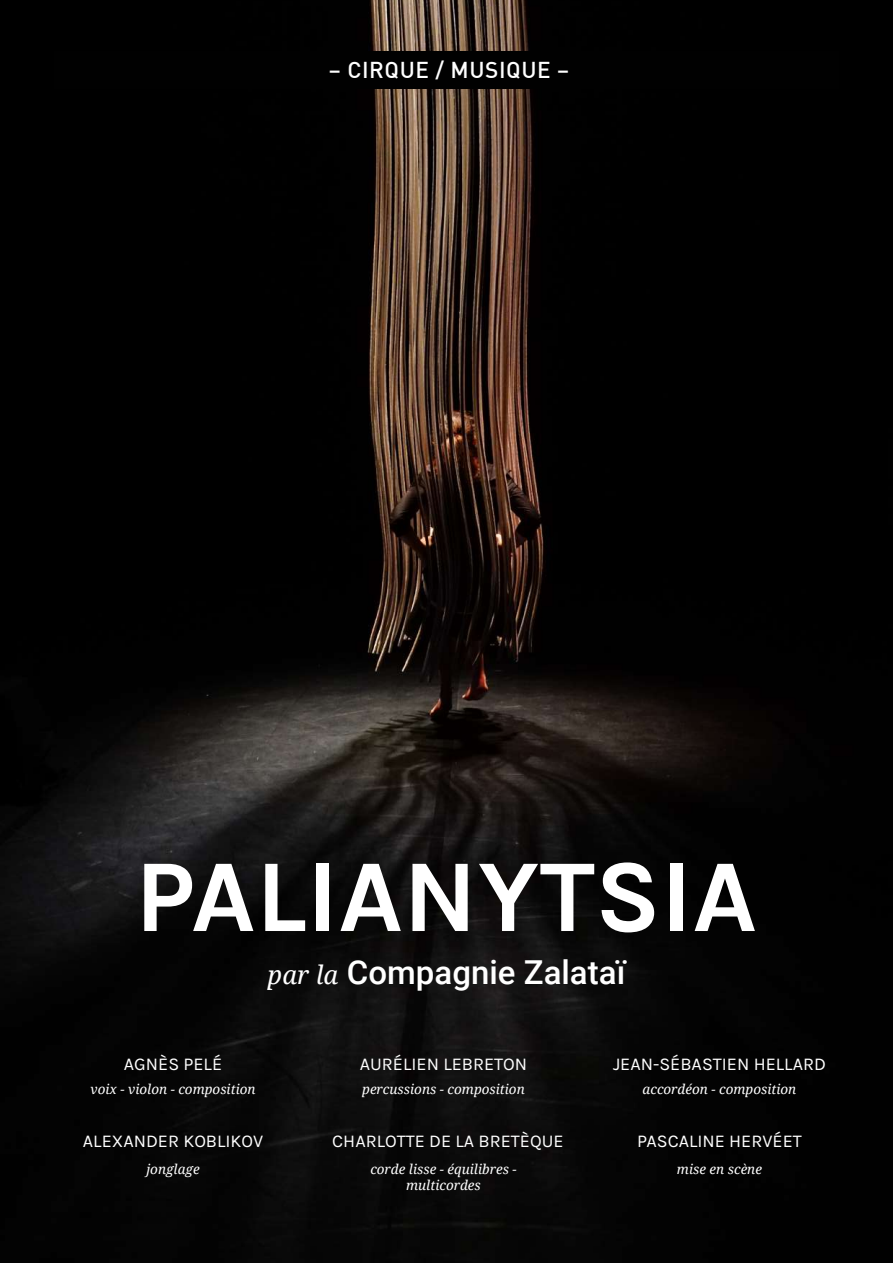
<style>
.page{position:relative;width:893px;height:1263px;background:#fff}
.page>*{position:absolute;margin:0;border:0;box-sizing:border-box;transform-origin:0 0}
.t1{font:700 103.5px "Karla";color:#fff}
.t2{font:500 33px "Roboto";color:#fff}
.t3{font:500 22.5px "DIN";letter-spacing:.025em;color:#fff}
.t4{font:18px "Karla";color:#fff}
.t5{font:italic 13.5px/16.2px "Noto Serif";color:#fff;text-align:center}
.s1{font-family:"Noto Serif";font-weight:400;font-style:italic;font-size:25.5px}
</style>
<div class="page">
<img style="left:0;top:0;width:893px;height:1263px">
<div style="left:54px;top:51px;width:785px;height:37px;background:#010101"></div>
<h3 class="t3" style="left:329px;top:56px;width:242px">– CIRQUE / MUSIQUE –</h3>
<h1 class="t1" style="left:135px;top:836px;width:624px">PALIANYTSIA</h1>
<h2 class="t2" style="left:268px;top:949px;width:359px"><span class="s1">par la</span> Compagnie Zalataï</h2>
<h3 class="t4" style="left:124px;top:1054px;width:100px">AGNÈS PELÉ</h3>
<h3 class="t4" style="left:360px;top:1054px;width:169px">AURÉLIEN LEBRETON</h3>
<h3 class="t4" style="left:613px;top:1054px;width:214px">JEAN-SÉBASTIEN HELLARD</h3>
<p class="t5" style="left:90px;top:1081px;width:167px">voix - violon - composition</p>
<p class="t5" style="left:362px;top:1081px;width:164px">percussions - composition</p>
<p class="t5" style="left:643px;top:1081px;width:155px">accordéon - composition</p>
<h3 class="t4" style="left:83px;top:1131px;width:182px">ALEXANDER KOBLIKOV</h3>
<h3 class="t4" style="left:332px;top:1131px;width:233px">CHARLOTTE DE LA BRETÈQUE</h3>
<h3 class="t4" style="left:637px;top:1131px;width:166px">PASCALINE HERVÉET</h3>
<p class="t5" style="left:146px;top:1160px;width:55px">jonglage</p>
<p class="t5" style="left:370px;top:1160px;width:148px">corde lisse - équilibres - multicordes</p>
<p class="t5" style="left:677px;top:1160px;width:87px">mise en scène</p>
</div>
